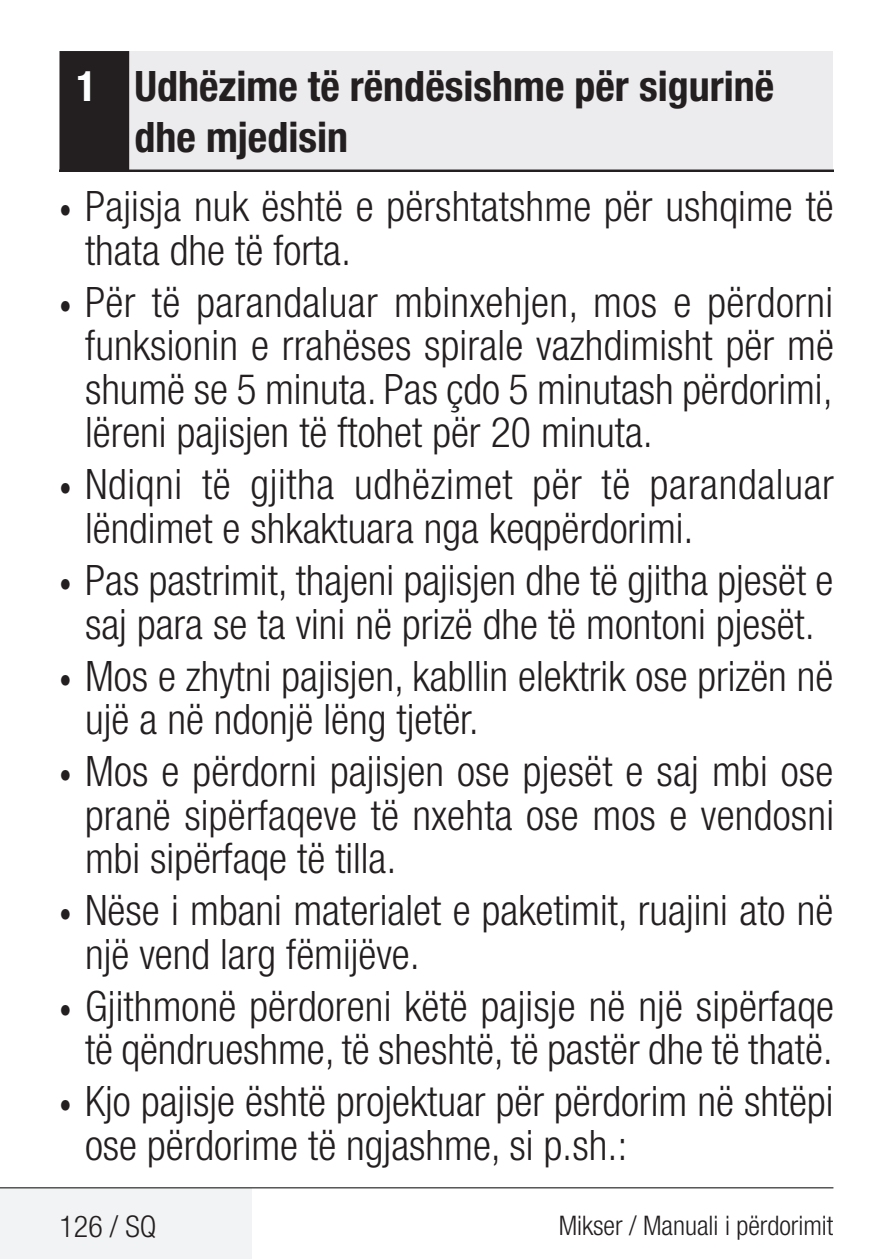
<style>
.page{position:relative;width:893px;height:1259px;background:#fff}
.page>*{position:absolute;margin:0;border:0;box-sizing:border-box;transform-origin:0 0}
.t1{font:300 condensed 42px/43.5px "Helvetica Neue LT Pro";color:#231f20}
.t2{font:700 condensed 42px/50.4px "Helvetica Neue LT Pro";color:#231f20}
.t3{font:300 condensed 30px "Helvetica Neue LT Pro";color:#231f20}
.t4{font:300 condensed 27px "Helvetica Neue LT Pro";color:#231f20}
.s1{color:#fff}
.s2{font-weight:700;font-size:30px}
</style>
<div class="page">
<div style="left:0;top:1188px;width:252px;height:71px;background:#f2f3f4"></div>
<hr style="left:0;top:1187px;width:833px;height:1px;background:#000">
<div style="left:60px;top:51px;width:773px;height:121px;background:#ececee"></div>
<hr style="left:60px;top:170px;width:773px;height:2px;background:#231f20">
<div style="left:61px;top:53px;width:67px;height:117px;background:#231f20"></div>
<div style="left:60px;top:51px;width:69px;height:121px;border:3px solid #231f20"></div>
<p class="t2" style="left:135px;top:61px;width:641px;text-indent:-58px"><span class="s1">1</span> Udhëzime të rëndësishme për sigurinë dhe mjedisin</p>
<p class="t1" style="left:85px;top:184px;width:750px;text-indent:-26px"><span class="s2">•</span> Pajisja nuk është e përshtatshme për ushqime të thata dhe të forta.</p>
<p class="t1" style="left:85px;top:280px;width:750px;text-align:justify;text-indent:-26px"><span class="s2">•</span> Për të parandaluar mbinxehjen, mos e përdorni funksionin e rrahëses spirale vazhdimisht për më shumë se 5 minuta. Pas çdo 5 minutash përdorimi, lëreni pajisjen të ftohet për 20 minuta.</p>
<p class="t1" style="left:85px;top:462px;width:750px;text-indent:-26px"><span class="s2">•</span> Ndiqni të gjitha udhëzimet për të parandaluar lëndimet e shkaktuara nga keqpërdorimi.</p>
<p class="t1" style="left:60px;top:558px;width:775px;text-align:center"><span class="s2">•</span> Pas pastrimit, thajeni pajisjen dhe të gjitha pjesët e saj para se ta vini në prizë dhe të montoni pjesët.</p>
<p class="t1" style="left:85px;top:653px;width:750px;text-indent:-26px"><span class="s2">•</span> Mos e zhytni pajisjen, kabllin elektrik ose prizën në ujë a në ndonjë lëng tjetër.</p>
<p class="t1" style="left:85px;top:749px;width:750px;text-align:justify;text-indent:-26px"><span class="s2">•</span> Mos e përdorni pajisjen ose pjesët e saj mbi ose pranë sipërfaqeve të nxehta ose mos e vendosni mbi sipërfaqe të tilla.</p>
<p class="t1" style="left:85px;top:888px;width:750px;text-indent:-26px"><span class="s2">•</span> Nëse i mbani materialet e paketimit, ruajini ato në një vend larg fëmijëve.</p>
<p class="t1" style="left:60px;top:983px;width:776px;text-align:center"><span class="s2">•</span> Gjithmonë përdoreni këtë pajisje në një sipërfaqe të qëndrueshme, të sheshtë, të pastër dhe të thatë.</p>
<p class="t1" style="left:85px;top:1079px;width:750px;text-indent:-26px"><span class="s2">•</span> Kjo pajisje është projektuar për përdorim në shtëpi ose përdorime të ngjashme, si p.sh.:</p>
<p class="t3" style="left:60px;top:1208px;width:99px">126 / SQ</p>
<p class="t4" style="left:559px;top:1210px;width:276px">Mikser / Manuali i përdorimit</p>
</div>
